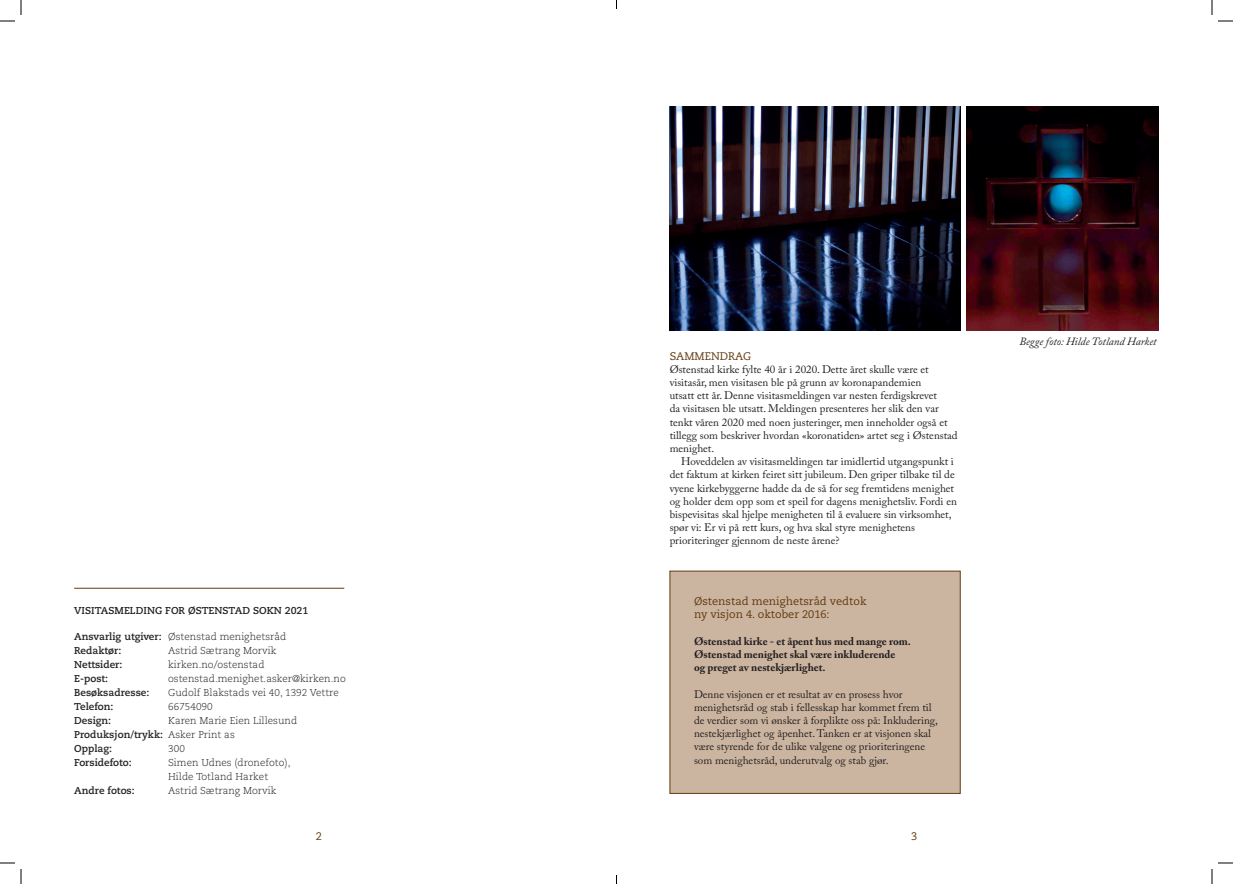
<style>
.page{position:relative;width:1233px;height:884px;background:#fff}
.page>*{position:absolute;margin:0;border:0;box-sizing:border-box;transform-origin:0 0}
.t1{font:11px/13.2px "Adobe Caslon Pro";color:#231f20}
.t2{font:700 11px/13.2px "Adobe Caslon Pro";color:#231f20}
.t3{font:11px/13.2px "Caecilia";color:#623b10}
.t4{font:italic 11px "Adobe Caslon Pro";color:#231f20}
.t5{font:300 10px/14px "Caecilia";color:#231f20}
.t6{font:700 10px/14px "Caecilia";color:#231f20}
.s1{font-weight:300}
.s2{font-weight:700}
</style>
<div class="page">
<hr style="left:74px;top:588px;width:270px;height:1px;background:#623b10">
<div style="left:670px;top:571px;width:290px;height:222px;background:#ccb5a0"></div>
<img style="left:669px;top:106px;width:291px;height:225px">
<img style="left:966px;top:106px;width:192px;height:225px">
<svg style="left:1218px;top:20px;width:15px;height:2px"></svg>
<svg style="left:1218px;top:862px;width:15px;height:2px"></svg>
<svg style="left:0;top:0;width:22px;height:22px"></svg>
<svg style="left:0;top:862px;width:22px;height:22px"></svg>
<svg style="left:1211px;top:0;width:1px;height:15px"></svg>
<svg style="left:1211px;top:869px;width:1px;height:15px"></svg>
<p class="t6" style="left:74px;top:603px;width:236px">VISITASMELDING FOR ØSTENSTAD SOKN 2021</p>
<p class="t6" style="left:74px;top:629px;width:214px">Ansvarlig utgiver: <span class="s1">Østenstad menighetsråd<br></span>Redaktør:</p>
<p class="t5" style="left:168px;top:643px;width:110px">Astrid Sætrang Morvik</p>
<p class="t6" style="left:74px;top:657px;width:50px">Nettsider:</p>
<p class="t5" style="left:168px;top:657px;width:98px">kirken.no/ostenstad</p>
<p class="t6" style="left:74px;top:671px;width:36px">E-post:</p>
<p class="t5" style="left:168px;top:671px;width:179px">ostenstad.menighet.asker@kirken.no</p>
<p class="t6" style="left:74px;top:685px;width:77px">Besøksadresse:</p>
<p class="t5" style="left:168px;top:685px;width:172px">Gudolf Blakstads vei 40, 1392 Vettre</p>
<p class="t6" style="left:74px;top:699px;width:41px">Telefon:</p>
<p class="t5" style="left:168px;top:699px;width:46px">66754090</p>
<p class="t6" style="left:74px;top:713px;width:39px">Design:</p>
<p class="t5" style="left:74px;top:713px;width:224px;text-indent:94px">Karen Marie Eien Lillesund<br><span class="s2">Produksjon/trykk:</span> Asker Print as<br><span class="s2">Opplag:</span></p>
<p class="t5" style="left:168px;top:741px;width:18px">300</p>
<p class="t6" style="left:74px;top:755px;width:59px">Forsidefoto:</p>
<p class="t5" style="left:168px;top:755px;width:124px">Simen Udnes (dronefoto),<br>Hilde Totland Harket</p>
<p class="t6" style="left:74px;top:783px;width:62px">Andre fotos:</p>
<p class="t5" style="left:168px;top:783px;width:110px">Astrid Sætrang Morvik</p>
<p class="t3" style="left:669px;top:349px;width:83px">SAMMENDRAG</p>
<p class="t1" style="left:669px;top:362px;width:289px">Østenstad kirke fylte 40 år i 2020. Dette året skulle være et visitasår, men visitasen ble på grunn av koronapandemien<br>utsatt ett år. Denne visitasmeldingen var nesten ferdigskrevet<br>da visitasen ble utsatt. Meldingen presenteres her slik den var tenkt våren 2020 med noen justeringer, men inneholder også et tillegg som beskriver hvordan «koronatiden» artet seg i Østenstad menighet.</p>
<p class="t1" style="left:669px;top:455px;width:289px;text-indent:11px">Hoveddelen av visitasmeldingen tar imidlertid utgangspunkt i det faktum at kirken feiret sitt jubileum. Den griper tilbake til de vyene kirkebyggerne hadde da de så for seg fremtidens menighet og holder dem opp som et speil for dagens menighetsliv. Fordi en bispevisitas skal hjelpe menigheten til å evaluere sin virksomhet, spør vi: Er vi på rett kurs, og hva skal styre menighetens prioriteringer gjennom de neste årene?</p>
<p class="t3" style="left:694px;top:595px;width:174px">Østenstad menighetsråd vedtok ny visjon 4. oktober 2016:</p>
<p class="t2" style="left:694px;top:634px;width:218px">Østenstad kirke - et åpent hus med mange rom.<br>Østenstad menighet skal være inkluderende<br>og preget av nestekjærlighet.</p>
<p class="t1" style="left:694px;top:687px;width:245px">Denne visjonen er et resultat av en prosess hvor menighetsråd og stab i fellesskap har kommet frem til de verdier som vi ønsker å forplikte oss på: Inkludering, nestekjærlighet og åpenhet. Tanken er at visjonen skal være styrende for de ulike valgene og prioriteringene som menighetsråd, underutvalg og stab gjør.</p>
<p class="t3" style="left:316px;top:830px;width:8px">2</p>
<p class="t3" style="left:911px;top:830px;width:8px">3</p>
<p class="t4" style="left:1019px;top:335px;width:139px">Begge foto: Hilde Totland Harket</p>
</div>
